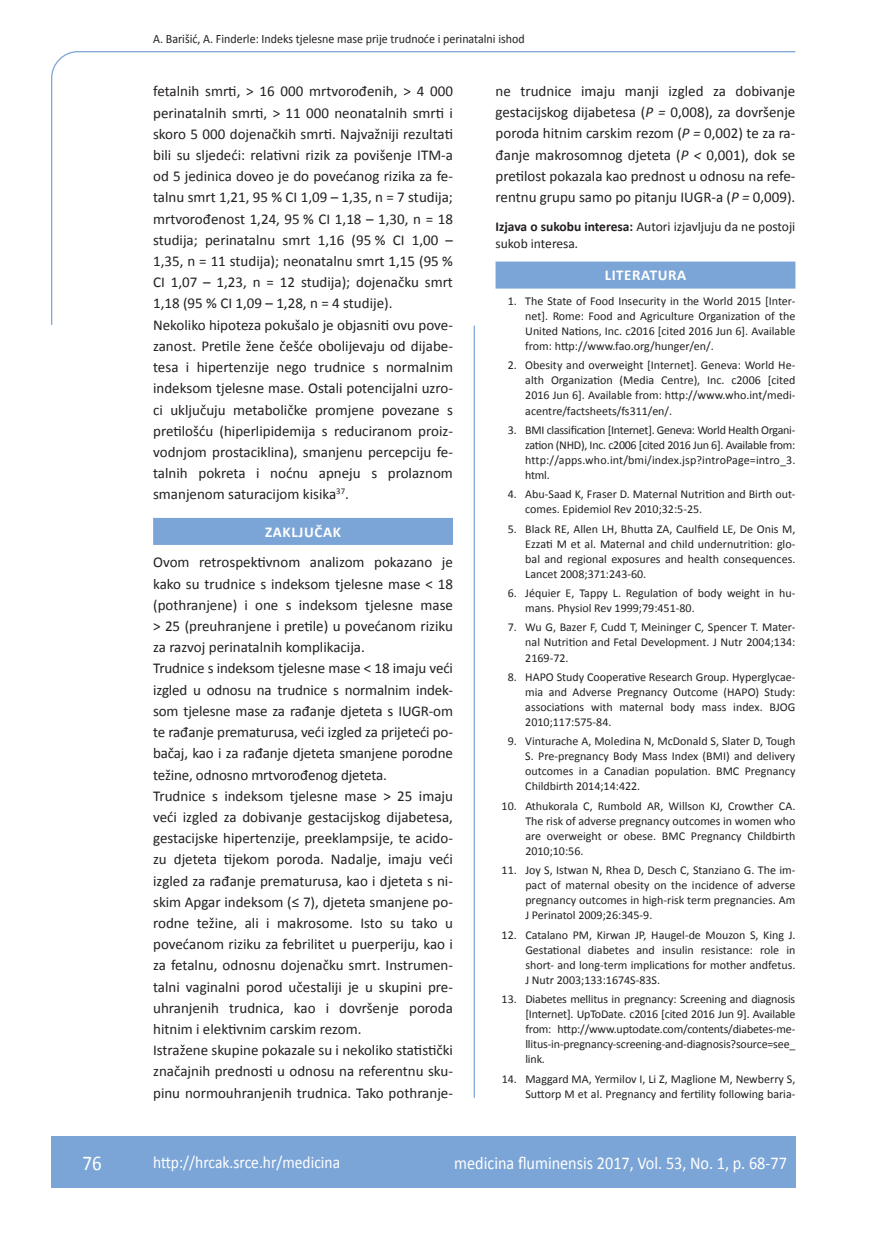
<style>
.page{position:relative;width:872px;height:1234px;background:#fff}
.page>*{position:absolute;margin:0;border:0;box-sizing:border-box;transform-origin:0 0}
.t1{font:21px "Calibri";color:#fff;scale:.9 1}
.t2{font:18px "Calibri";color:#fff;scale:.9 1}
.t3{font:17.25px "Calibri";color:#fff;scale:.9 1}
.t4{font:15px/21.1px "Calibri";color:#231f20}
.t5{font:700 15px "Calibri";letter-spacing:.04em;color:#fff}
.t6{font:13.5px/16.5px "Calibri";color:#231f20}
.t7{font:12.75px "Calibri";color:#231f20;scale:.94 1}
.t8{font:12px/15px "Calibri";color:#231f20;text-align:justify}
.s1{font-style:italic}
.s2{font-weight:700}
</style>
<div class="page">
<svg style="left:51px;top:51px;width:745px;height:274px"></svg>
<hr style="left:473px;top:325px;width:2px;height:772px;background:#7ca5d7">
<div style="left:51px;top:1135px;width:744px;height:51px;background:#7ca5d7"></div>
<div style="left:153px;top:518px;width:300px;height:27px;background:#7ca5d7"></div>
<div style="left:495px;top:261px;width:300px;height:27px;background:#7ca5d7"></div>
<p class="t7" style="left:153px;top:30px;width:397px">A. Barišić, A. Finderle: Indeks tjelesne mase prije trudnoće i perinatalni ishod</p>
<p class="t4" style="left:153px;top:80px;width:301px">fetalnih smrti, &gt; 16 000 mrtvorođenih, &gt; 4 000 perinatalnih smrti, &gt; 11 000 neonatalnih smrti i skoro 5 000 dojenačkih smrti. Najvažniji rezultati bili su sljedeći: relativni rizik za povišenje ITM-a od 5 jedinica doveo je do povećanog rizika za fe&shy;talnu smrt 1,21, 95 % CI 1,09 – 1,35, n = 7 studija; mrtvorođenost 1,24, 95 % CI 1,18 – 1,30, n = 18 studija; perinatalnu smrt 1,16 (95 % CI 1,00 – 1,35, n = 11 studija); neonatalnu smrt 1,15 (95 % CI 1,07 – 1,23, n = 12 studija); dojenačku smrt 1,18 (95 % CI 1,09 – 1,28, n = 4 studije).<br>Nekoliko hipoteza pokušalo je objasniti ovu pove&shy;zanost. Pretile žene češće obolijevaju od dijabe&shy;tesa i hipertenzije nego trudnice s normalnim indeksom tjelesne mase. Ostali potencijalni uzro&shy;ci uključuju metaboličke promjene povezane s pretilošću (hiperlipidemija s reduciranom proiz&shy;vodnjom prostaciklina), smanjenu percepciju fe&shy;talnih pokreta i noćnu apneju s prolaznom smanjenom saturacijom kisika<sup>37</sup>.</p>
<p class="t5" style="left:265px;top:522px;width:77px">ZAKLJUČAK</p>
<p class="t4" style="left:153px;top:551px;width:301px">Ovom retrospektivnom analizom pokazano je kako su trudnice s indeksom tjelesne mase &lt; 18 (pothranjene) i one s indeksom tjelesne mase &gt; 25 (preuhranjene i pretile) u povećanom riziku za razvoj perinatalnih komplikacija.<br>Trudnice s indeksom tjelesne mase &lt; 18 imaju veći izgled u odnosu na trudnice s normalnim indek&shy;som tjelesne mase za rađanje djeteta s IUGR-om te rađanje prematurusa, veći izgled za prijeteći po&shy;bačaj, kao i za rađanje djeteta smanjene porodne težine, odnosno mrtvorođenog djeteta.<br>Trudnice s indeksom tjelesne mase &gt; 25 imaju veći izgled za dobivanje gestacijskog dijabetesa, gestacijske hipertenzije, preeklampsije, te acido&shy;zu djeteta tijekom poroda. Nadalje, imaju veći izgled za rađanje prematurusa, kao i djeteta s ni&shy;skim Apgar indeksom (≤ 7), djeteta smanjene po&shy;rodne težine, ali i makrosome. Isto su tako u povećanom riziku za febrilitet u puerperiju, kao i za fetalnu, odnosnu dojenačku smrt. Instrumen&shy;talni vaginalni porod učestaliji je u skupini pre&shy;uhranjenih trudnica, kao i dovršenje poroda hitnim i elektivnim carskim rezom.<br>Istražene skupine pokazale su i nekoliko statistički značajnih prednosti u odnosu na referentnu sku&shy;pinu normouhranjenih trudnica. Tako pothranje-</p>
<p class="t4" style="left:495px;top:80px;width:301px;text-align:justify">ne trudnice imaju manji izgled za dobivanje gestacijskog dijabetesa (<span class="s1">P =</span> 0,008), za dovršenje poroda hitnim carskim rezom (<span class="s1">P =</span> 0,002) te za ra&shy;đanje makrosomnog djeteta (<span class="s1">P &lt;</span> 0,001), dok se pretilost pokazala kao prednost u odnosu na refe&shy;rentnu grupu samo po pitanju IUGR-a (<span class="s1">P =</span> 0,009).</p>
<p class="t6" style="left:495px;top:217px;width:301px"><span class="s2">Izjava o sukobu interesa:</span> Autori izjavljuju da ne postoji sukob interesa<span class="s1">.</span></p>
<p class="t5" style="left:604px;top:266px;width:83px">LITERATURA</p>
<p class="t8" style="left:525px;top:293px;width:271px;text-indent:-18px">1. The State of Food Insecurity in the World 2015 [Inter&shy;net]. Rome: Food and Agriculture Organization of the United Nations, Inc. c2016 [cited 2016 Jun 6]. Available from: http://www.fao.org/hunger/en/.</p>
<p class="t8" style="left:525px;top:357px;width:272px;text-indent:-18px">2. Obesity and overweight [Internet]. Geneva: World He&shy;alth Organization (Media Centre), Inc. c2006 [cited 2016 Jun 6]. Available from: http://www.who.int/medi&shy;acentre/factsheets/fs311/en/.</p>
<p class="t8" style="left:525px;top:421px;width:271px;text-indent:-18px">3. BMI classification [Internet]. Geneva: World Health Organi&shy;zation (NHD), Inc. c2006 [cited 2016 Jun 6]. Available from: http://apps.who.int/bmi/index.jsp?introPage=intro_3. html.</p>
<p class="t8" style="left:525px;top:486px;width:271px;text-indent:-18px">4. Abu-Saad K, Fraser D. Maternal Nutrition and Birth out&shy;comes. Epidemiol Rev 2010;32:5-25.</p>
<p class="t8" style="left:525px;top:520px;width:271px;text-indent:-18px">5. Black RE, Allen LH, Bhutta ZA, Caulfield LE, De Onis M, Ezzati M et al. Maternal and child undernutrition: glo&shy;bal and regional exposures and health consequences.<br>Lancet 2008;371:243-60.</p>
<p class="t8" style="left:525px;top:585px;width:271px;text-indent:-18px">6. Jéquier E, Tappy L. Regulation of body weight in hu&shy;mans. Physiol Rev 1999;79:451-80.</p>
<p class="t8" style="left:525px;top:619px;width:272px;text-indent:-18px">7. Wu G, Bazer F, Cudd T, Meininger C, Spencer T. Mater&shy;nal Nutrition and Fetal Development. J Nutr 2004;134:<br>2169-72.</p>
<p class="t8" style="left:525px;top:668px;width:271px;text-indent:-18px">8. HAPO Study Cooperative Research Group. Hyperglycae&shy;mia and Adverse Pregnancy Outcome (HAPO) Study: associations with maternal body mass index. BJOG 2010;117:575-84.</p>
<p class="t8" style="left:525px;top:733px;width:272px;text-indent:-18px">9. Vinturache A, Moledina N, McDonald S, Slater D, Tough S. Pre-pregnancy Body Mass Index (BMI) and delivery outcomes in a Canadian population. BMC Pregnancy Childbirth 2014;14:422.</p>
<p class="t8" style="left:525px;top:797px;width:271px;text-indent:-24px">10. Athukorala C, Rumbold AR, Willson KJ, Crowther CA.<br>The risk of adverse pregnancy outcomes in women who are overweight or obese. BMC Pregnancy Childbirth 2010;10:56.</p>
<p class="t8" style="left:525px;top:862px;width:271px;text-indent:-24px">11. Joy S, Istwan N, Rhea D, Desch C, Stanziano G. The im&shy;pact of maternal obesity on the incidence of adverse pregnancy outcomes in high-risk term pregnancies. Am J Perinatol 2009;26:345-9.</p>
<p class="t8" style="left:525px;top:926px;width:272px;text-indent:-24px">12. Catalano PM, Kirwan JP, Haugel-de Mouzon S, King J.<br>Gestational diabetes and insulin resistance: role in short- and long-term implications for mother andfetus.<br>J Nutr 2003;133:1674S-83S.</p>
<p class="t8" style="left:525px;top:990px;width:272px;text-indent:-24px">13. Diabetes mellitus in pregnancy: Screening and diagnosis [Internet]. UpToDate. c2016 [cited 2016 Jun 9]. Available from: http://www.uptodate.com/contents/diabetes-me&shy;llitus-in-pregnancy-screening-and-diagnosis?source=see_ link.</p>
<p class="t8" style="left:501px;top:1070px;width:295px;text-align:right">14. Maggard MA, Yermilov I, Li Z, Maglione M, Newberry S,<br>Suttorp M et al. Pregnancy and fertility following baria-</p>
<h1 class="t1" style="left:82px;top:1149px;width:23px">76</h1>
<p class="t3" style="left:153px;top:1150px;width:209px">http://hrcak.srce.hr/medicina</p>
<p class="t2" style="left:454px;top:1151px;width:371px">medicina fluminensis 2017, Vol. 53, No. 1, p. 68-77</p>
</div>
